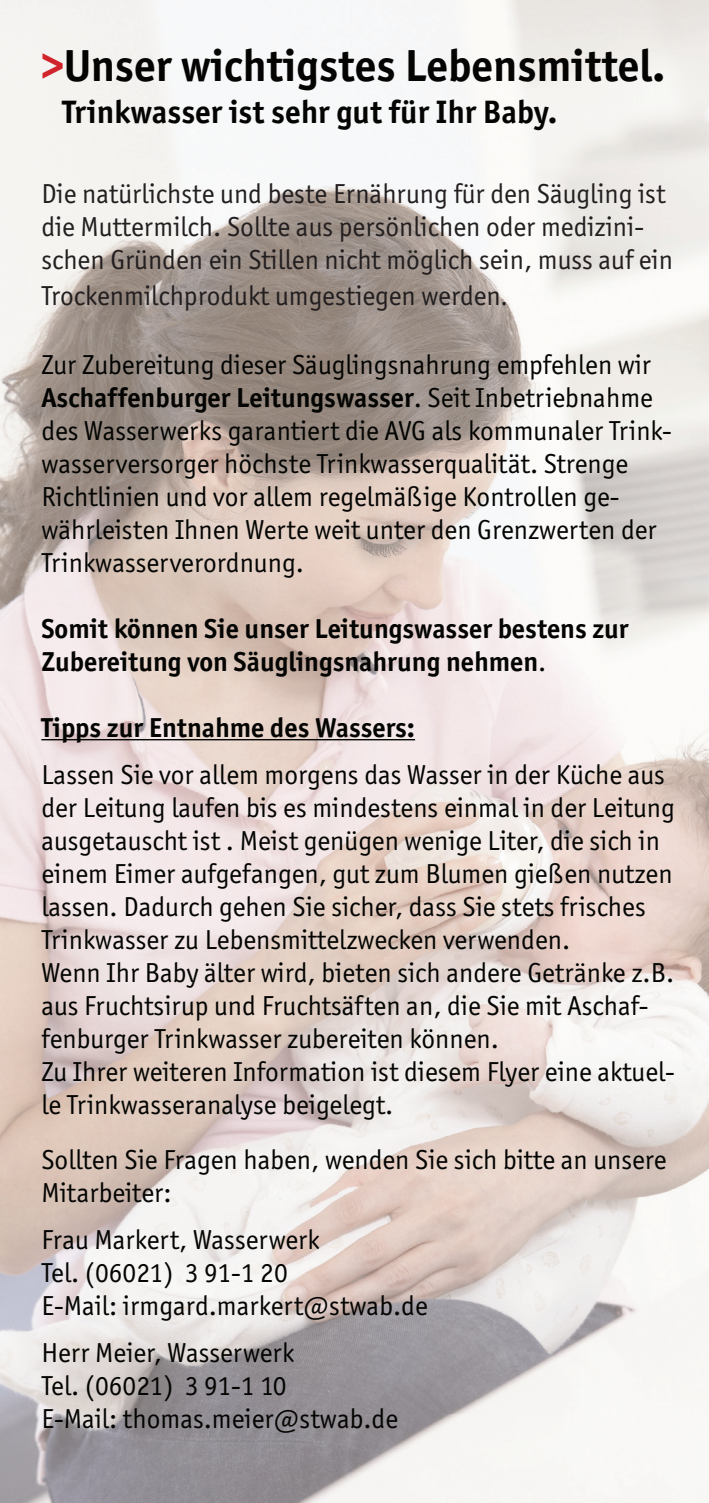
<style>
.page{position:relative;width:709px;height:1503px;background:#fff}
.page>*{position:absolute;margin:0;border:0;box-sizing:border-box;transform-origin:0 0}
.t1{font:700 45px "Officina San ITC";color:#040503}
.t2{font:700 32.5px "Officina San ITC";color:#040503}
.t3{font:27.5px/33px "Officina San ITC";color:#040503}
.t4{font:27.5px/33px "Officina San ITC";color:#231f20}
.t5{font:700 27.5px/33px "Officina San ITC";color:#040503}
.s1{color:#d1232a}
.s2{font-family:"Minion Pro";font-size:30px}
.s3{font-weight:700}
.s4{font-weight:400}
</style>
<div class="page">
<img style="left:0;top:0;width:709px;height:1502px">
<hr style="left:41px;top:739px;width:374px;height:1px;background:#040503">
<h1 class="t1" style="left:41px;top:38px;width:625px"><span class="s1">&gt;</span>Unser wichtigstes Lebensmittel.</h1>
<p class="t2" style="left:63px;top:91px;width:496px">Trinkwasser ist sehr gut für Ihr Baby.</p>
<p class="t4" style="left:41px;top:177px;width:633px">Die natürlichste und beste Ernährung für den Säugling ist die Muttermilch. Sollte aus persönlichen oder medizini&shy;schen Gründen ein Stillen nicht möglich sein, muss auf ein</p>
<p class="t4" style="left:41px;top:279px;width:468px">Trockenmilchprodukt umgestiegen werden<span class="s2">.</span></p>
<p class="t3" style="left:41px;top:348px;width:632px">Zur Zubereitung dieser Säuglingsnahrung empfehlen wir <span class="s3">Aschaffenburger Leitungswasser</span>. Seit Inbetriebnahme des Wasserwerks garantiert die AVG als kommunaler Trink&shy;wasserversorger höchste Trinkwasserqualität. Strenge Richtlinien und vor allem regelmäßige Kontrollen ge&shy;währleisten Ihnen Werte weit unter den Grenzwerten der Trinkwasserverordnung.</p>
<p class="t5" style="left:41px;top:612px;width:588px">Somit können Sie unser Leitungswasser bestens zur<br>Zubereitung von Säuglingsnahrung nehmen<span class="s4">.</span></p>
<p class="t5" style="left:41px;top:711px;width:375px">Tipps zur Entnahme des Wassers:</p>
<p class="t3" style="left:41px;top:758px;width:635px">Lassen Sie vor allem morgens das Wasser in der Küche aus der Leitung laufen bis es mindestens einmal in der Leitung ausgetauscht ist . Meist genügen wenige Liter, die sich in einem Eimer aufgefangen, gut zum Blumen gießen nutzen lassen. Dadurch gehen Sie sicher, dass Sie stets frisches Trinkwasser zu Lebensmittelzwecken verwenden.<br>Wenn Ihr Baby älter wird, bieten sich andere Getränke z.B. aus Fruchtsirup und Fruchtsäften an, die Sie mit Aschaf&shy;fenburger Trinkwasser zubereiten können.<br>Zu Ihrer weiteren Information ist diesem Flyer eine aktuel&shy;le Trinkwasseranalyse beigelegt.</p>
<p class="t3" style="left:41px;top:1142px;width:627px">Sollten Sie Fragen haben, wenden Sie sich bitte an unsere<br>Mitarbeiter:</p>
<p class="t3" style="left:41px;top:1222px;width:388px">Frau Markert, Wasserwerk<br>Tel. (06021) 3 91-1 20<br>E-Mail: irmgard.markert@stwab.de</p>
<p class="t3" style="left:41px;top:1335px;width:358px">Herr Meier, Wasserwerk<br>Tel. (06021) 3 91-1 10<br>E-Mail: thomas.meier@stwab.de</p>
</div>
